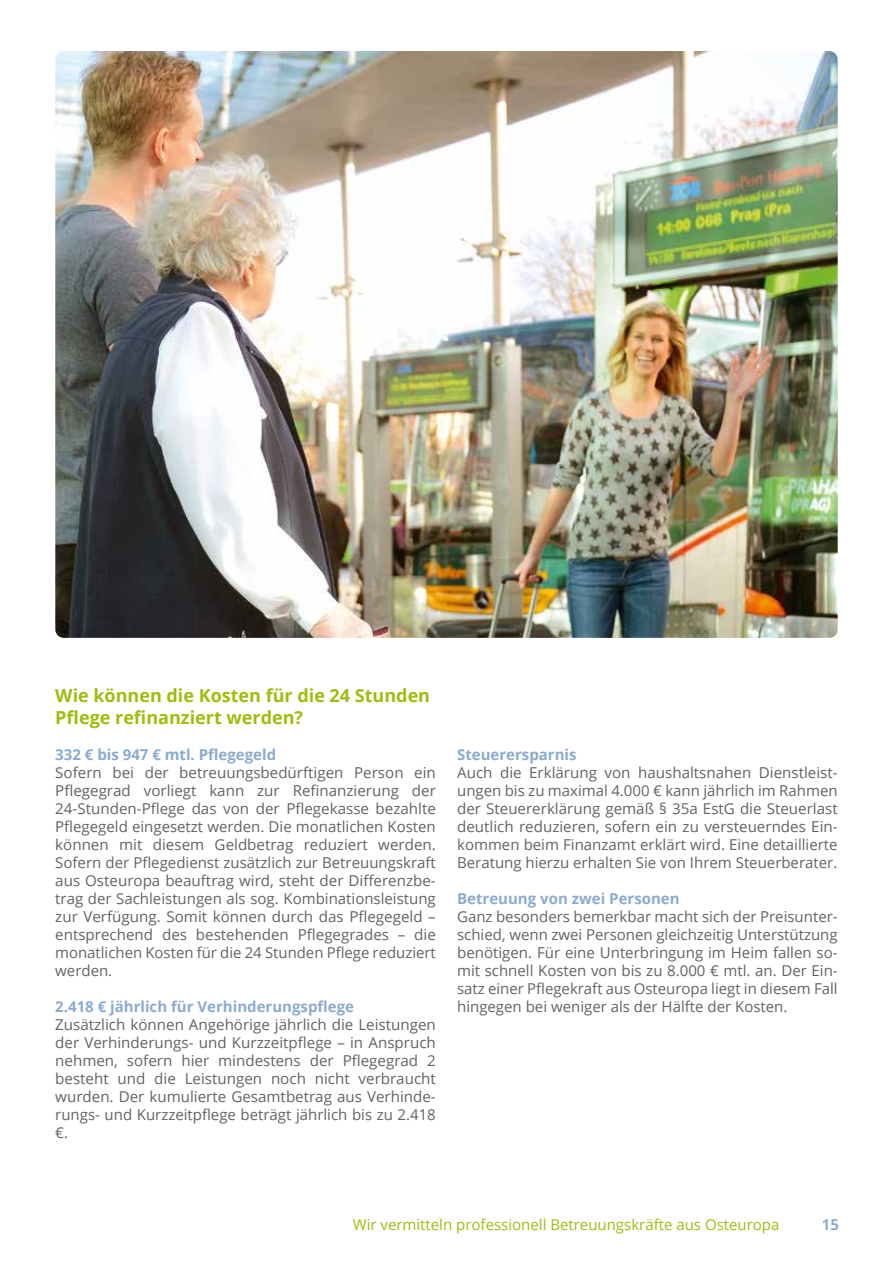
<style>
.page{position:relative;width:893px;height:1263px;background:#fff}
.page>*{position:absolute;margin:0;border:0;box-sizing:border-box;transform-origin:0 0}
.t1{font:700 18px/21.6px "Open Sans";color:#a2bc0c}
.t2{font:15px/18px "Open Sans";color:#646363;text-align:justify}
.t3{font:700 15px "Open Sans";color:#8babd1}
.t4{font:15px "Open Sans";color:#a2bc0c}
</style>
<div class="page">
<img style="left:55px;top:51px;width:783px;height:587px">
<p class="t1" style="left:55px;top:684px;width:376px">Wie können die Kosten für die 24 Stunden<br>Pflege refinanziert werden?</p>
<p class="t3" style="left:55px;top:744px;width:222px">332 € bis 947 € mtl. Pflegegeld</p>
<p class="t2" style="left:55px;top:763px;width:382px">Sofern bei der betreuungsbedürftigen Person ein Pflegegrad vorliegt kann zur Refinanzierung der 24-Stunden-Pflege das von der Pflegekasse bezahlte Pflegegeld eingesetzt werden. Die monatlichen Kosten können mit diesem Geldbetrag reduziert werden.<br>Sofern der Pflegedienst zusätzlich zur Betreuungskraft aus Osteuropa beauftrag wird, steht der Differenzbe&shy;trag der Sachleistungen als sog. Kombinationsleistung zur Verfügung. Somit können durch das Pflegegeld – entsprechend des bestehenden Pflegegrades – die monatlichen Kosten für die 24 Stunden Pflege reduziert werden.</p>
<p class="t3" style="left:55px;top:996px;width:300px">2.418 € jährlich für Verhinderungspflege</p>
<p class="t2" style="left:55px;top:1015px;width:382px">Zusätzlich können Angehörige jährlich die Leistungen der Verhinderungs- und Kurzzeitpflege – in Anspruch nehmen, sofern hier mindestens der Pflegegrad 2 besteht und die Leistungen noch nicht verbraucht wurden. Der kumulierte Gesamtbetrag aus Verhinde&shy;rungs- und Kurzzeitpflege beträgt jährlich bis zu 2.418 €.</p>
<p class="t3" style="left:457px;top:744px;width:121px">Steuerersparnis</p>
<p class="t2" style="left:457px;top:763px;width:382px">Auch die Erklärung von haushaltsnahen Dienstleist&shy;ungen bis zu maximal 4.000 € kann jährlich im Rahmen der Steuererklärung gemäß § 35a EstG die Steuerlast deutlich reduzieren, sofern ein zu versteuerndes Ein&shy;kommen beim Finanzamt erklärt wird. Eine detaillierte Beratung hierzu erhalten Sie von Ihrem Steuerberater.</p>
<p class="t3" style="left:457px;top:888px;width:224px">Betreuung von zwei Personen</p>
<p class="t2" style="left:457px;top:907px;width:382px">Ganz besonders bemerkbar macht sich der Preisunter&shy;schied, wenn zwei Personen gleichzeitig Unterstützung benötigen. Für eine Unterbringung im Heim fallen so&shy;mit schnell Kosten von bis zu 8.000 € mtl. an. Der Ein&shy;satz einer Pflegekraft aus Osteuropa liegt in diesem Fall hingegen bei weniger als der Hälfte der Kosten.</p>
<p class="t4" style="left:353px;top:1215px;width:428px">Wir vermitteln professionell Betreuungskräfte aus Osteuropa</p>
<p class="t3" style="left:822px;top:1214px;width:19px">15</p>
</div>
